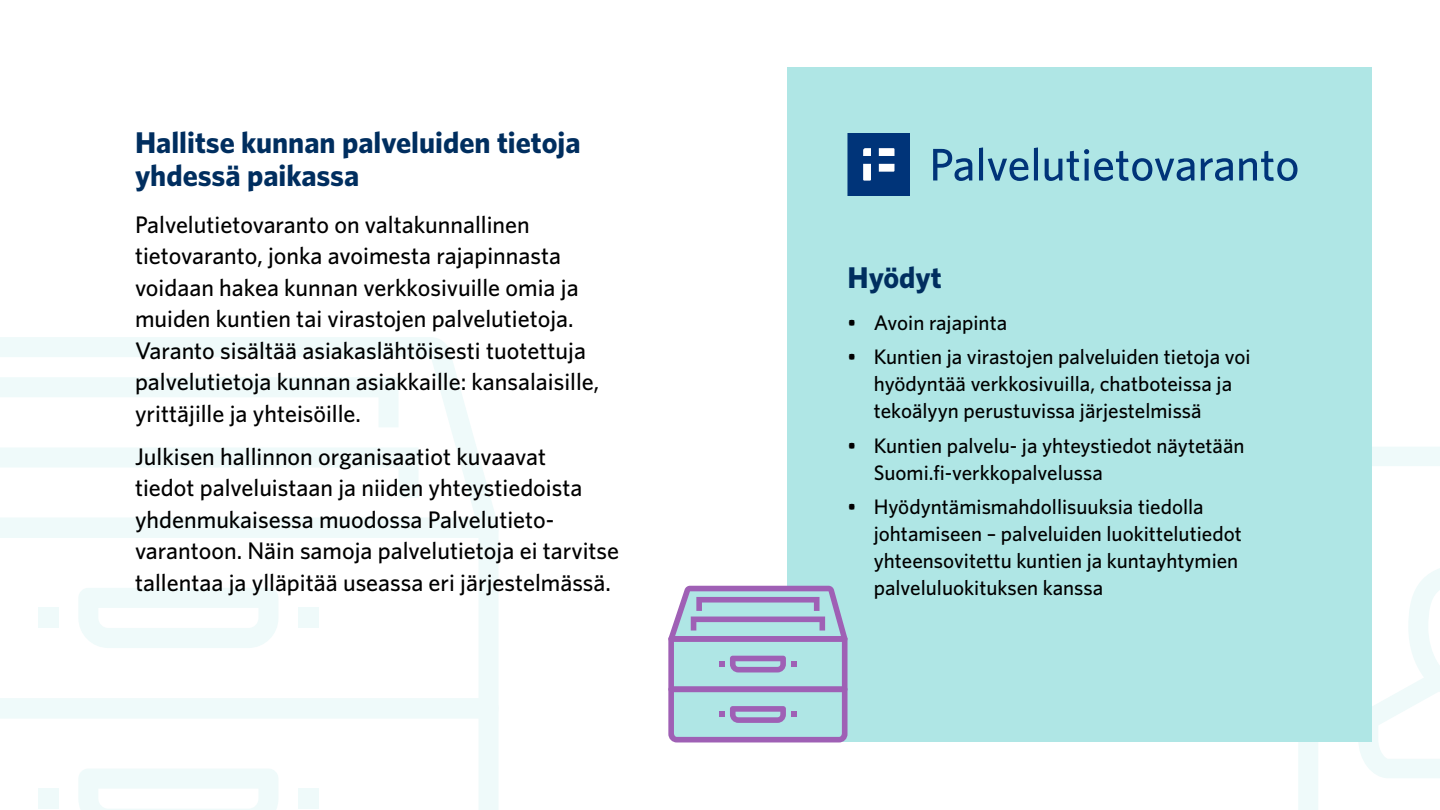
<style>
.page{position:relative;width:1440px;height:810px;background:#fff}
.page>*{position:absolute;margin:0;border:0;box-sizing:border-box;transform-origin:0 0}
.Otsikko_H2{font:700 30px/33.8px "Whitney";color:#002e5f}
.leipis_P{font:500 24px/31.5px "Whitney";color:#000}
.bullet_P{font:500 21px/27px "Whitney";color:#000}
</style>
<div class="page">
<svg style="left:1298px;top:447px;width:142px;height:363px"></svg>
<svg style="left:1358px;top:564px;width:82px;height:214px"></svg>
<svg style="left:38px;top:718px;width:460px;height:92px"></svg>
<svg style="left:0;top:538px;width:499px;height:180px"></svg>
<svg style="left:0;top:337px;width:499px;height:201px"></svg>
<svg style="left:78px;top:769px;width:200px;height:41px"></svg>
<div style="left:38px;top:789px;width:20px;height:20px;background:#effafa"></div>
<div style="left:298px;top:789px;width:20px;height:20px;background:#effafa"></div>
<svg style="left:78px;top:588px;width:200px;height:60px"></svg>
<div style="left:38px;top:608px;width:20px;height:20px;background:#effafa"></div>
<div style="left:298px;top:608px;width:20px;height:20px;background:#effafa"></div>
<svg style="left:0;top:377px;width:399px;height:50px"></svg>
<svg style="left:0;top:447px;width:419px;height:51px"></svg>
<div style="left:788px;top:68px;width:584px;height:674px;background:#afe6e5"></div>
<svg style="left:668px;top:586px;width:180px;height:156px"></svg>
<svg style="left:848px;top:134px;width:61px;height:61px;background:#1d4b88"></svg>
<svg style="left:933px;top:149px;width:39px;height:32px"></svg>
<svg style="left:979px;top:147px;width:49px;height:34px"></svg>
<svg style="left:1034px;top:147px;width:4px;height:33px"></svg>
<svg style="left:1045px;top:149px;width:149px;height:32px"></svg>
<svg style="left:1201px;top:158px;width:32px;height:23px"></svg>
<svg style="left:1239px;top:151px;width:58px;height:30px"></svg>
<h2 class="Otsikko_H2" style="left:135px;top:125px;width:447px">Hallitse kunnan palveluiden tietoja yhdessä paikassa</h2>
<p class="leipis_P" style="left:135px;top:208px;width:466px">Palvelutietovaranto on valtakunnallinen tietovaranto, jonka avoimesta rajapinnasta voidaan hakea kunnan verkkosivuille omia ja muiden kuntien tai virastojen palvelutietoja.<br>Varanto sisältää asiakaslähtöisesti tuotettuja palvelutietoja kunnan asiakkaille: kansalaisille, yrittäjille ja yhteisöille.</p>
<p class="leipis_P" style="left:135px;top:440px;width:486px">Julkisen hallinnon organisaatiot kuvaavat<br>tiedot palveluistaan ja niiden yhteystiedoista yhdenmukaisessa muodossa Palvelutieto&shy;varantoon. Näin samoja palvelutietoja ei tarvitse tallentaa ja ylläpitää useassa eri järjestelmässä.</p>
<h2 class="Otsikko_H2" style="left:848px;top:260px;width:96px">Hyödyt</h2>
<p class="bullet_P" style="left:848px;top:308px;width:161px">• Avoin rajapinta</p>
<p class="bullet_P" style="left:874px;top:343px;width:378px;text-indent:-26px">• Kuntien ja virastojen palveluiden tietoja voi hyödyntää verkkosivuilla, chatboteissa ja tekoälyyn perustuvissa järjestelmissä</p>
<p class="bullet_P" style="left:874px;top:431px;width:372px;text-indent:-26px">• Kuntien palvelu- ja yhteystiedot näytetään<br>Suomi.fi-verkkopalvelussa</p>
<p class="bullet_P" style="left:874px;top:493px;width:370px;text-indent:-26px">• Hyödyntämismahdollisuuksia tiedolla johtamiseen – palveluiden luokittelutiedot yhteensovitettu kuntien ja kuntayhtymien palveluluokituksen kanssa</p>
</div>
